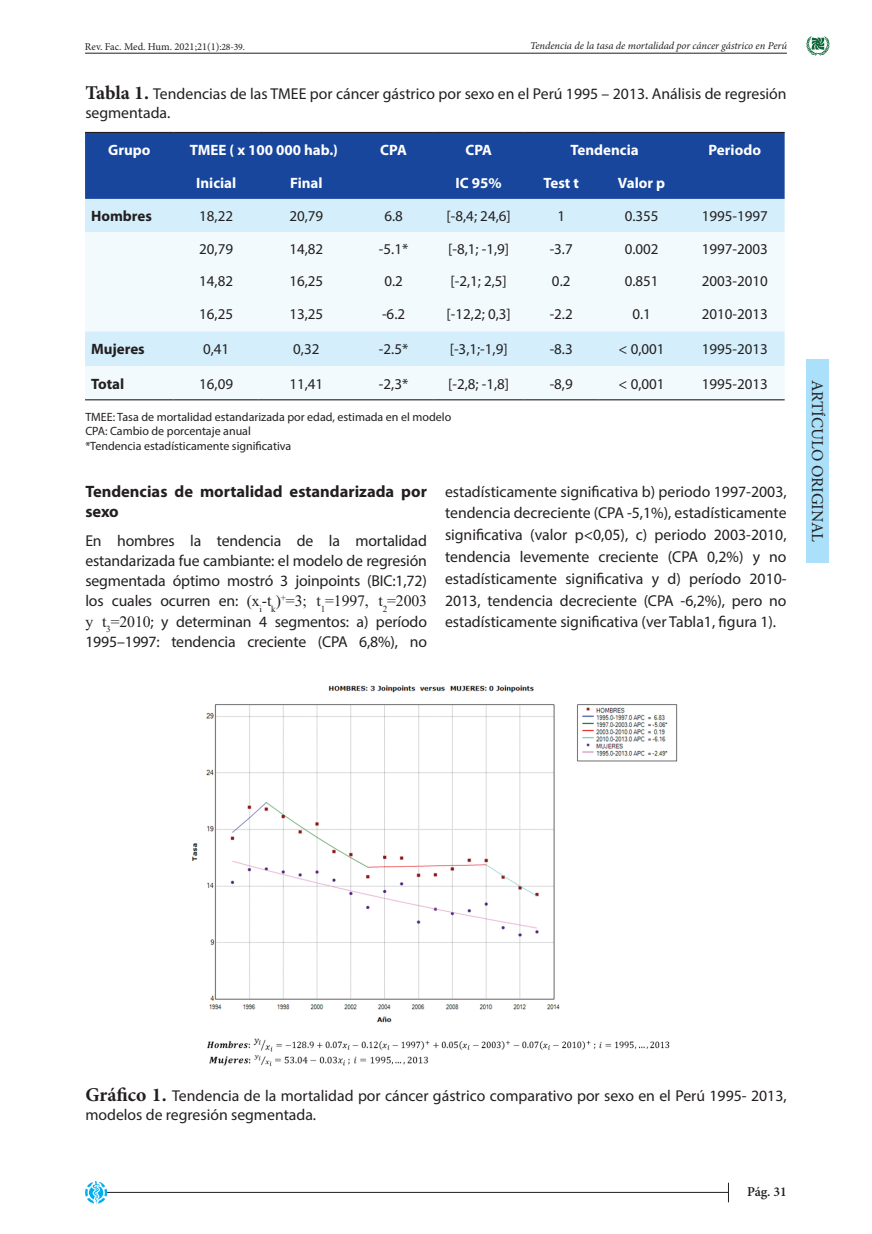
<style>
.page{position:relative;width:872px;height:1234px;background:#fff}
.page>*{position:absolute;margin:0;border:0;box-sizing:border-box;transform-origin:0 0}
.PARRAFO_OK{font:700 16.5px/19.5px "Myriad Pro";color:#231f20}
.t1{font:16.5px "Minion Pro";letter-spacing:-.005em;color:#231f20}
.PARRAFO_OK-2{font:15.75px/21.8px "Myriad Pro";color:#231f20}
.t2{font:15px "Myriad Pro";color:#231f20}
.t3{font:700 15px "Myriad Pro";color:#fff}
.t4{font:700 15px "Myriad Pro";color:#231f20}
.t5{font:600 13.5px "Minion Pro";color:#231f20}
.t6{font:12px "Myriad Pro";color:#231f20}
.t7{font:italic 10.5px "Minion Pro";letter-spacing:-.005em;color:#231f20}
.t8{font:10.5px "Minion Pro";color:#231f20}
.s1{font-size:9.75px}
.s2{font-family:"Minion Pro";font-weight:700;font-size:19.5px}
.s3{font-family:"Times New Roman"}
</style>
<div class="page">
<div style="left:806px;top:359px;width:23px;height:204px;background:#aae0f9"></div>
<hr style="left:85px;top:53px;width:702px;height:1px;background:#231f20">
<svg style="left:806px;top:36px;width:24px;height:20px"></svg>
<hr style="left:106px;top:1191px;width:623px;height:1px;background:#231f20">
<svg style="left:85px;top:1181px;width:23px;height:23px"></svg>
<svg style="left:728px;top:1182px;width:1px;height:19px"></svg>
<div style="left:85px;top:133px;width:699px;height:66px;background:#18469d"></div>
<div style="left:85px;top:199px;width:699px;height:33px;background:#d4effb"></div>
<svg style="left:85px;top:232px;width:699px;height:167px;fill:#f2fafd"></svg>
<hr style="left:85px;top:132px;width:89px;height:1px;background:#231f20">
<hr style="left:174px;top:132px;width:85px;height:1px;background:#231f20">
<hr style="left:259px;top:132px;width:95px;height:1px;background:#231f20">
<hr style="left:354px;top:132px;width:79px;height:1px;background:#231f20">
<hr style="left:433px;top:132px;width:91px;height:1px;background:#231f20">
<hr style="left:524px;top:132px;width:74px;height:1px;background:#231f20">
<hr style="left:598px;top:132px;width:87px;height:1px;background:#231f20">
<hr style="left:685px;top:132px;width:99px;height:1px;background:#231f20">
<hr style="left:85px;top:399px;width:89px;height:1px;background:#231f20">
<hr style="left:174px;top:399px;width:85px;height:1px;background:#231f20">
<hr style="left:259px;top:399px;width:95px;height:1px;background:#231f20">
<hr style="left:354px;top:399px;width:79px;height:1px;background:#231f20">
<hr style="left:433px;top:399px;width:91px;height:1px;background:#231f20">
<hr style="left:524px;top:399px;width:74px;height:1px;background:#231f20">
<hr style="left:598px;top:399px;width:87px;height:1px;background:#231f20">
<hr style="left:685px;top:399px;width:99px;height:1px;background:#231f20">
<img style="left:192px;top:685px;width:486px;height:338px">
<img style="left:207px;top:1038px;width:463px;height:28px">
<p class="t8" style="left:85px;top:40px;width:161px">Rev. Fac. Med. Hum. 2021;21(1)<span class="s1">:28-39.</span></p>
<p class="t7" style="left:530px;top:39px;width:258px">Tendencia de la tasa de mortalidad por cáncer gástrico en Perú</p>
<p class="PARRAFO_OK-2" style="left:85px;top:84px;width:703px;line-height:18.9px"><span class="s2">Tabla 1.</span> Tendencias de las TMEE por cáncer gástrico por sexo en el Perú 1995 – 2013. Análisis de regresión segmentada.</p>
<p class="t3" style="left:108px;top:140px;width:44px">Grupo</p>
<p class="t3" style="left:190px;top:140px;width:150px">TMEE ( x 100 000 hab.)</p>
<p class="t3" style="left:380px;top:140px;width:28px">CPA</p>
<p class="t3" style="left:465px;top:140px;width:28px">CPA</p>
<p class="t3" style="left:570px;top:140px;width:70px">Tendencia</p>
<p class="t3" style="left:708px;top:140px;width:54px">Periodo</p>
<p class="t3" style="left:196px;top:173px;width:42px">Inicial</p>
<p class="t3" style="left:290px;top:173px;width:34px">Final</p>
<p class="t3" style="left:455px;top:173px;width:48px">IC 95%</p>
<p class="t3" style="left:543px;top:173px;width:37px">Test t</p>
<p class="t3" style="left:618px;top:173px;width:49px">Valor p</p>
<p class="t4" style="left:91px;top:206px;width:62px">Hombres</p>
<p class="t2" style="left:199px;top:207px;width:35px">18,22</p>
<p class="t2" style="left:289px;top:207px;width:35px">20,79</p>
<p class="t2" style="left:384px;top:207px;width:20px">6.8</p>
<p class="t2" style="left:446px;top:207px;width:66px">[-8,4; 24,6]</p>
<p class="t2" style="left:557px;top:207px;width:9px">1</p>
<p class="t2" style="left:624px;top:207px;width:35px">0.355</p>
<p class="t2" style="left:701px;top:207px;width:68px">1995-1997</p>
<p class="t2" style="left:199px;top:240px;width:35px">20,79</p>
<p class="t2" style="left:289px;top:240px;width:35px">14,82</p>
<p class="t2" style="left:379px;top:240px;width:31px">-5.1*</p>
<p class="t2" style="left:448px;top:240px;width:63px">[-8,1; -1,9]</p>
<p class="t2" style="left:549px;top:240px;width:25px">-3.7</p>
<p class="t2" style="left:624px;top:240px;width:35px">0.002</p>
<p class="t2" style="left:701px;top:240px;width:68px">1997-2003</p>
<p class="t2" style="left:199px;top:272px;width:35px">14,82</p>
<p class="t2" style="left:289px;top:272px;width:35px">16,25</p>
<p class="t2" style="left:384px;top:272px;width:20px">0.2</p>
<p class="t2" style="left:450px;top:272px;width:58px">[-2,1; 2,5]</p>
<p class="t2" style="left:552px;top:272px;width:20px">0.2</p>
<p class="t2" style="left:624px;top:272px;width:35px">0.851</p>
<p class="t2" style="left:701px;top:272px;width:68px">2003-2010</p>
<p class="t2" style="left:199px;top:305px;width:35px">16,25</p>
<p class="t2" style="left:289px;top:305px;width:35px">13,25</p>
<p class="t2" style="left:382px;top:305px;width:25px">-6.2</p>
<p class="t2" style="left:446px;top:305px;width:66px">[-12,2; 0,3]</p>
<p class="t2" style="left:549px;top:305px;width:25px">-2.2</p>
<p class="t2" style="left:632px;top:305px;width:20px">0.1</p>
<p class="t2" style="left:701px;top:305px;width:68px">2010-2013</p>
<p class="t4" style="left:91px;top:339px;width:55px">Mujeres</p>
<p class="t2" style="left:203px;top:340px;width:28px">0,41</p>
<p class="t2" style="left:293px;top:340px;width:28px">0,32</p>
<p class="t2" style="left:379px;top:340px;width:31px">-2.5*</p>
<p class="t2" style="left:450px;top:340px;width:59px">[-3,1;-1,9]</p>
<p class="t2" style="left:549px;top:340px;width:25px">-8.3</p>
<p class="t2" style="left:618px;top:340px;width:48px">&lt; 0,001</p>
<p class="t2" style="left:701px;top:340px;width:68px">1995-2013</p>
<p class="t4" style="left:91px;top:373px;width:35px">Total</p>
<p class="t2" style="left:199px;top:374px;width:35px">16,09</p>
<p class="t2" style="left:289px;top:374px;width:35px">11,41</p>
<p class="t2" style="left:379px;top:374px;width:31px">-2,3*</p>
<p class="t2" style="left:448px;top:374px;width:63px">[-2,8; -1,8]</p>
<p class="t2" style="left:549px;top:374px;width:25px">-8,9</p>
<p class="t2" style="left:618px;top:374px;width:48px">&lt; 0,001</p>
<p class="t2" style="left:701px;top:374px;width:68px">1995-2013</p>
<p class="t6" style="left:85px;top:409px;width:367px">TMEE: Tasa de mortalidad estandarizada por edad, estimada en el modelo</p>
<p class="t6" style="left:85px;top:424px;width:167px">CPA: Cambio de porcentaje anual</p>
<p class="t6" style="left:85px;top:438px;width:207px">*Tendencia estadísticamente significativa</p>
<p class="PARRAFO_OK-2" style="left:445px;top:480px;width:343px;text-align:justify">estadísticamente significativa b) periodo 1997-2003, tendencia decreciente (CPA -5,1%), estadísticamente significativa (valor p&lt;0,05), c) periodo 2003-2010, tendencia levemente creciente (CPA 0,2%) y no estadísticamente significativa y d) período 2010- 2013, tendencia decreciente (CPA -6,2%), pero no estadísticamente significativa (ver Tabla1, figura 1).</p>
<p class="PARRAFO_OK" style="left:85px;top:481px;width:343px">Tendencias de mortalidad estandarizada por sexo</p>
<p class="PARRAFO_OK-2" style="left:85px;top:529px;width:343px;line-height:20.2px;text-align:justify">En hombres la tendencia de la mortalidad estandarizada fue cambiante: el modelo de regresión segmentada óptimo mostró 3 joinpoints (BIC:1,72) los cuales ocurren en: <span class="s3">(x</span><sub>i</sub><span class="s3">-t</span><sub>k</sub><span class="s3">)</span><sup>+</sup><span class="s3">=3; t</span><sub>1</sub><span class="s3">=1997, t</span><sub>2</sub><span class="s3">=2003 y t</span><sub>3</sub><span class="s3">=2010</span>; y determinan 4 segmentos: a) período 1995–1997: tendencia creciente (CPA 6,8%), no</p>
<p class="t1" style="left:828px;top:380px;width:163px;rotate:90deg">ARTÍCULO ORIGINAL</p>
<p class="PARRAFO_OK-2" style="left:85px;top:1086px;width:703px;line-height:18.9px"><span class="s2">Gráfico 1.</span> Tendencia de la mortalidad por cáncer gástrico comparativo por sexo en el Perú 1995- 2013, modelos de regresión segmentada.</p>
<p class="t5" style="left:747px;top:1181px;width:41px">Pág. 31</p>
</div>
